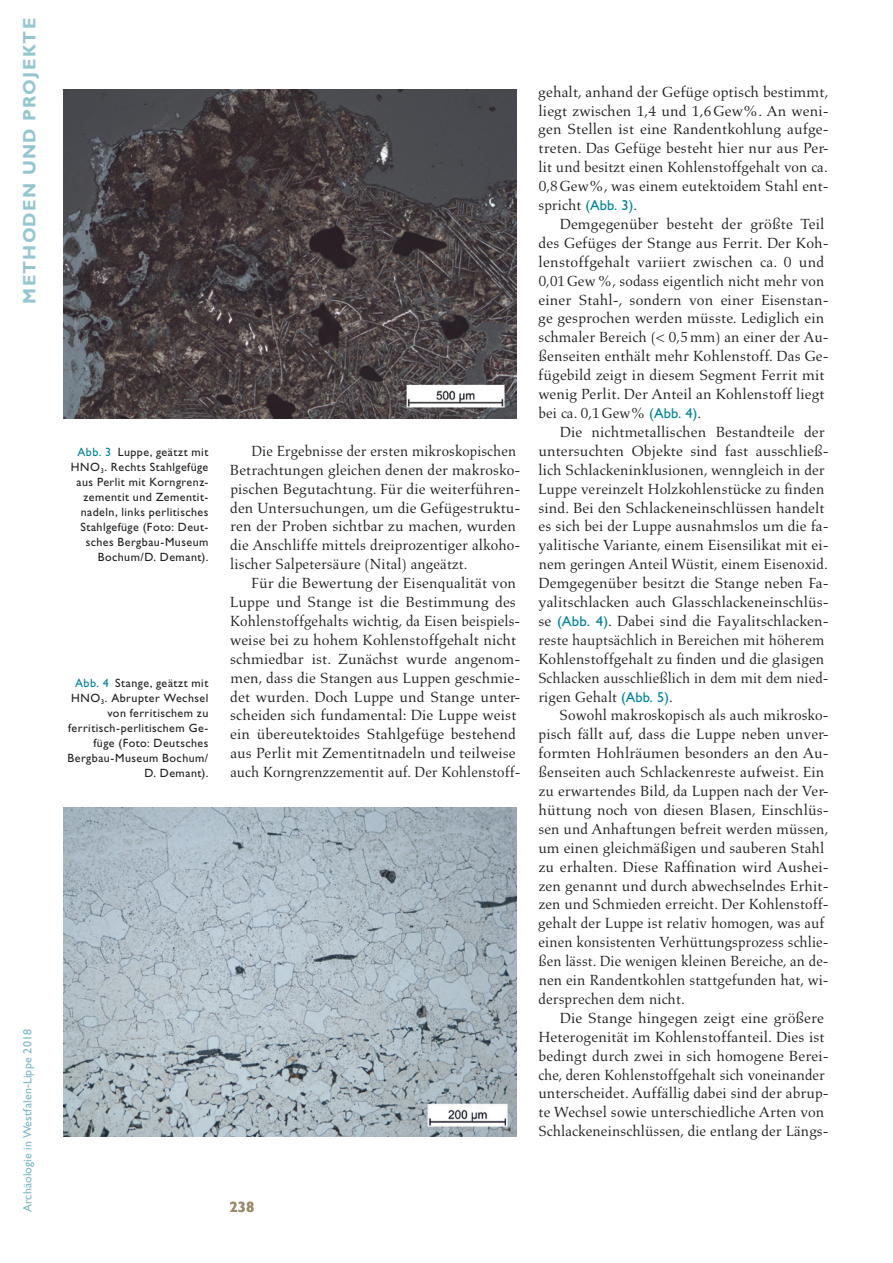
<style>
.page{position:relative;width:893px;height:1263px;background:#fff}
.page>*{position:absolute;margin:0;border:0;box-sizing:border-box;transform-origin:0 0}
.t1{font:18px "Gill Sans Std Bold 8";letter-spacing:.07em;color:#94c6d2}
.t2{font:15px/18.9px "Aldus LT Std";letter-spacing:.005em;color:#231f20}
.t3{font:700 15px "Gill Sans Std";color:#9c8c6f}
.t4{font:12px/15px "Gill Sans Std";letter-spacing:.04em;color:#231f20;text-align:right}
.t5{font:12px "Gill Sans Std 10";letter-spacing:.01em;color:#79b9c7}
.s1{color:#00849a}
.s2{font-family:"Gill Sans Std";font-size:14.4px;color:#00849a}
</style>
<div class="page">
<img style="left:64px;top:90px;width:453px;height:328px">
<img style="left:64px;top:808px;width:453px;height:328px">
<p class="t1" style="left:19px;top:304px;width:287px;rotate:-90deg">METHODEN UND PROJEKTE</p>
<p class="t5" style="left:21px;top:1212px;width:184px;rotate:-90deg">Archäologie in Westfalen-Lippe 2018</p>
<p class="t4" style="left:71px;top:444px;width:139px"><span class="s1">Abb. 3</span> Luppe, geätzt mit<br>HNO<sub>3</sub>. Rechts Stahlgefüge aus Perlit mit Korngrenz&shy;zementit und Zementit&shy;nadeln, links perlitisches<br>Stahlgefüge (Foto: Deut&shy;sches Bergbau-Museum<br>Bochum/D. Demant).</p>
<p class="t4" style="left:68px;top:675px;width:142px"><span class="s1">Abb. 4</span> Stange, geätzt mit<br>HNO<sub>3</sub>. Abrupter Wechsel von ferritischem zu ferritisch-perlitischem Ge&shy;füge (Foto: Deutsches<br>Bergbau-Museum Bochum/<br>D. Demant).</p>
<p class="t2" style="left:230px;top:442px;width:292px;text-indent:22px">Die Ergebnisse der ersten mikroskopischen Betrachtungen gleichen denen der makrosko&shy;pischen Begutachtung. Für die weiterführen&shy;den Untersuchungen, um die Gefügestruktu&shy;ren der Proben sichtbar zu machen, wurden die Anschliffe mittels dreiprozentiger alkoho&shy;lischer Salpetersäure (Nital) angeätzt.</p>
<p class="t2" style="left:230px;top:574px;width:292px;text-indent:21px">Für die Bewertung der Eisenqualität von Luppe und Stange ist die Bestimmung des Kohlenstoffgehalts wichtig, da Eisen beispiels&shy;weise bei zu hohem Kohlenstoffgehalt nicht schmiedbar ist. Zunächst wurde angenom&shy;men, dass die Stangen aus Luppen geschmie&shy;det wurden. Doch Luppe und Stange unter&shy;scheiden sich fundamental: Die Luppe weist ein übereutektoides Stahlgefüge bestehend aus Perlit mit Zementitnadeln und teilweise auch Korngrenzzementit auf. Der Kohlenstoff-</p>
<p class="t2" style="left:538px;top:82px;width:292px;text-align:justify">gehalt, anhand der Gefüge optisch bestimmt, liegt zwischen 1,4 und 1,6Gew%. An weni&shy;gen Stellen ist eine Randentkohlung aufge&shy;treten. Das Gefüge besteht hier nur aus Per&shy;lit und besitzt einen Kohlenstoffgehalt von ca.<br>0,8Gew%, was einem eutektoidem Stahl ent&shy;spricht <span class="s2">(Abb. 3)</span>.</p>
<p class="t2" style="left:538px;top:215px;width:292px;text-indent:22px">Demgegenüber besteht der größte Teil des Gefüges der Stange aus Ferrit. Der Koh&shy;lenstoffgehalt variiert zwischen ca. 0 und 0,01Gew%, sodass eigentlich nicht mehr von einer Stahl-, sondern von einer Eisenstan&shy;ge gesprochen werden müsste. Lediglich ein schmaler Bereich (&lt; 0,5mm) an einer der Au&shy;ßenseiten enthält mehr Kohlenstoff. Das Ge&shy;fügebild zeigt in diesem Segment Ferrit mit wenig Perlit. Der Anteil an Kohlenstoff liegt bei ca. 0,1Gew% <span class="s2">(Abb. 4)</span>.</p>
<p class="t2" style="left:538px;top:423px;width:292px;text-indent:22px">Die nichtmetallischen Bestandteile der untersuchten Objekte sind fast ausschließ&shy;lich Schlackeninklusionen, wenngleich in der Luppe vereinzelt Holzkohlenstücke zu finden sind. Bei den Schlackeneinschlüssen handelt es sich bei der Luppe ausnahmslos um die fa&shy;yalitische Variante, einem Eisensilikat mit ei&shy;nem geringen Anteil Wüstit, einem Eisenoxid.<br>Demgegenüber besitzt die Stange neben Fa&shy;yalitschlacken auch Glasschlackeneinschlüs&shy;se <span class="s2">(Abb. 4)</span>. Dabei sind die Fayalitschlacken&shy;reste hauptsächlich in Bereichen mit höherem Kohlenstoffgehalt zu finden und die glasigen Schlacken ausschließlich in dem mit dem nied&shy;rigen Gehalt <span class="s2">(Abb. 5)</span>.</p>
<p class="t2" style="left:538px;top:706px;width:292px;text-indent:21px">Sowohl makroskopisch als auch mikrosko&shy;pisch fällt auf, dass die Luppe neben unver&shy;formten Hohlräumen besonders an den Au&shy;ßenseiten auch Schlackenreste aufweist. Ein zu erwartendes Bild, da Luppen nach der Ver&shy;hüttung noch von diesen Blasen, Einschlüs&shy;sen und Anhaftungen befreit werden müssen, um einen gleichmäßigen und sauberen Stahl zu erhalten. Diese Raffination wird Aushei&shy;zen genannt und durch abwechselndes Erhit&shy;zen und Schmieden erreicht. Der Kohlenstoff&shy;gehalt der Luppe ist relativ homogen, was auf einen konsistenten Verhüttungsprozess schlie&shy;ßen lässt. Die wenigen kleinen Bereiche, an de&shy;nen ein Randentkohlen stattgefunden hat, wi&shy;dersprechen dem nicht.</p>
<p class="t2" style="left:538px;top:1009px;width:292px;text-indent:21px">Die Stange hingegen zeigt eine größere Heterogenität im Kohlenstoffanteil. Dies ist bedingt durch zwei in sich homogene Berei&shy;che, deren Kohlenstoffgehalt sich voneinander unterscheidet. Auffällig dabei sind der abrup&shy;te Wechsel sowie unterschiedliche Arten von Schlackeneinschlüssen, die entlang der Längs-</p>
<p class="t3" style="left:230px;top:1198px;width:26px">238</p>
</div>
